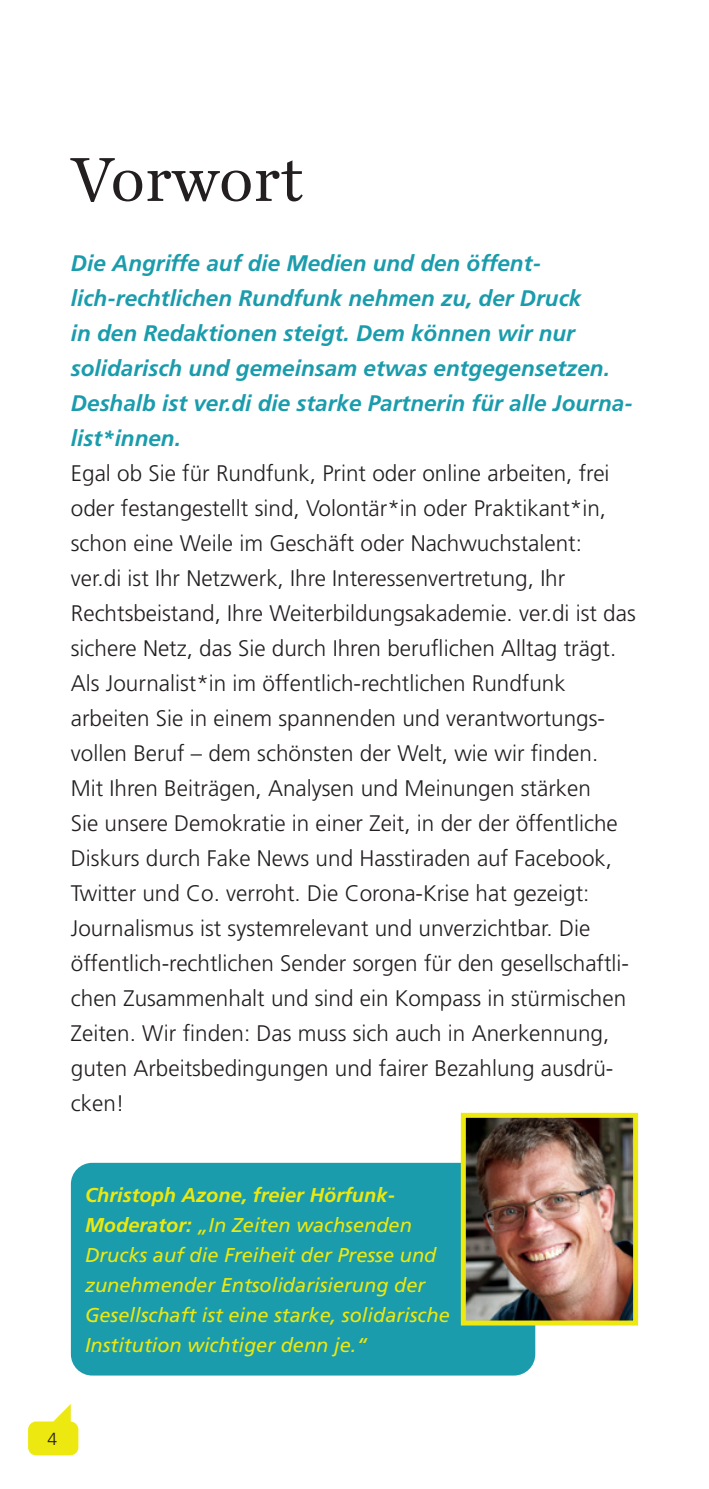
<style>
.page{position:relative;width:709px;height:1489px;background:#fff}
.page>*{position:absolute;margin:0;border:0;box-sizing:border-box;transform-origin:0 0}
.t1{font:65px "Chronicle Text G1";color:#231f20}
.Copy{font:300 22.5px/35px "Frutiger LT Pro";color:#231f20}
.Italic{font:italic 700 22.5px/35px "Frutiger LT Pro";color:#1a9cac}
.Italic-2{font:italic 20px/30px "Frutiger LT Pro";color:#ece810}
.t2{font:300 17.5px "Frutiger LT Pro";color:#231f20}
.s1{font-weight:700}
</style>
<div class="page">
<div style="left:28px;top:1421px;width:50px;height:34px;background:#ece810;border-radius:8px"></div>
<div style="left:71px;top:1162px;width:464px;height:213px;background:#1a9cac;border-radius:21px"></div>
<img style="left:467px;top:1118px;width:165px;height:201px">
<div style="left:461px;top:1112px;width:177px;height:213px;border:5px solid #ece810"></div>
<p class="t1" style="left:71px;top:130px;width:234px">Vorwort</p>
<p class="Italic" style="left:71px;top:246px;width:563px">Die Angriffe auf die Medien und den öffent&shy;lich-rechtlichen Rundfunk nehmen zu, der Druck<br>in den Redaktionen steigt. Dem können wir nur solidarisch und gemeinsam etwas entgegensetzen.<br>Deshalb ist ver.di die starke Partnerin für alle Journa&shy;list*innen.</p>
<p class="Copy" style="left:71px;top:456px;width:566px">Egal ob Sie für Rundfunk, Print oder online arbeiten, frei oder festangestellt sind, Volontär*in oder Praktikant*in, schon eine Weile im Geschäft oder Nachwuchstalent: ver.di ist Ihr Netzwerk, Ihre Interessenvertretung, Ihr Rechtsbeistand, Ihre Weiterbildungsakademie. ver.di ist das sichere Netz, das Sie durch Ihren beruflichen Alltag trägt.</p>
<p class="Copy" style="left:71px;top:666px;width:559px">Als Journalist*in im öffentlich-rechtlichen Rundfunk arbeiten Sie in einem spannenden und verantwortungs&shy;vollen Beruf – dem schönsten der Welt, wie wir finden.<br>Mit Ihren Beiträgen, Analysen und Meinungen stärken<br>Sie unsere Demokratie in einer Zeit, in der der öffentliche Diskurs durch Fake News und Hasstiraden auf Facebook, Twitter und Co. verroht. Die Corona-Krise hat gezeigt:<br>Journalismus ist systemrelevant und unverzichtbar. Die öffentlich-rechtlichen Sender sorgen für den gesellschaftli&shy;chen Zusammenhalt und sind ein Kompass in stürmischen Zeiten. Wir finden: Das muss sich auch in Anerkennung, guten Arbeitsbedingungen und fairer Bezahlung ausdrü&shy;cken!</p>
<p class="Italic-2" style="left:85px;top:1179px;width:366px"><span class="s1">Christoph Azone, freier Hörfunk-Moderator:</span> „In Zeiten wachsenden Drucks auf die Freiheit der Presse und zunehmender Entsolidarisierung der Gesellschaft ist eine starke, solidarische Institution wichtiger denn je.“</p>
<p class="t2" style="left:48px;top:1428px;width:11px">4</p>
</div>
